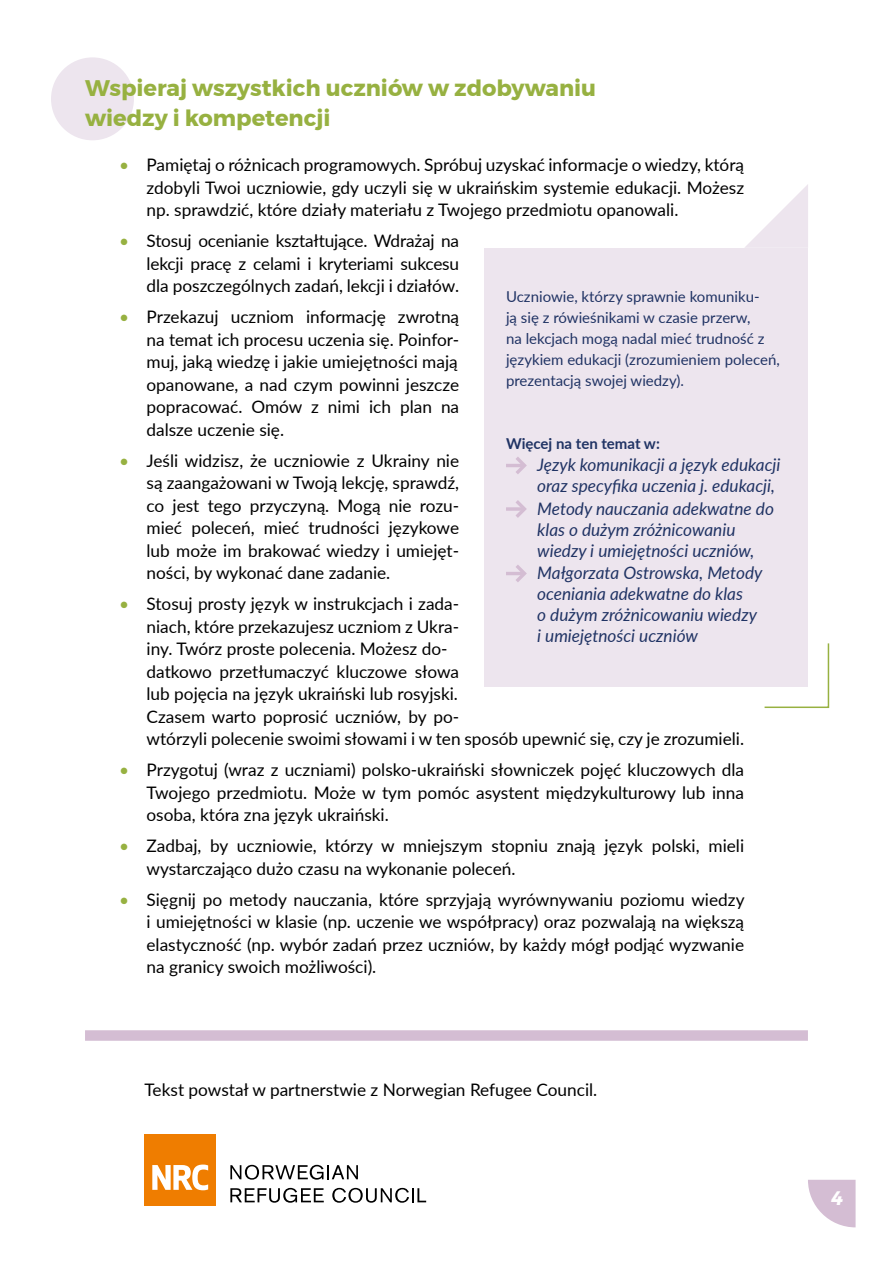
<style>
.page{position:relative;width:893px;height:1263px;background:#fff}
.page>*{position:absolute;margin:0;border:0;box-sizing:border-box;transform-origin:0 0}
.tytul{font:700 22.5px/30px "Montserrat";color:#97b141}
.t1{font:italic 700 19.5px "Montserrat";color:#fff}
.tekst_bullety{font:17.25px/22.5px "Lato";color:#000;text-align:justify}
.dymek01{font:italic 17.25px/21px "Lato";color:#203364}
.tekst01{font:17.25px "Lato";color:#000}
.dymek01-2{font:15px/21px "Lato";color:#203364}
.dymek01-3{font:700 15px "Lato";color:#203364}
.s1{color:#97b141}
</style>
<div class="page">
<svg style="left:808px;top:1180px;width:48px;height:47px"></svg>
<div style="left:51px;top:57px;width:83px;height:83px;background:#ede5ee;border-radius:50%"></div>
<div style="left:485px;top:248px;width:323px;height:439px;background:#ede5ee"></div>
<svg style="left:516px;top:457px;width:11px;height:17px"></svg>
<hr style="left:506px;top:464px;width:18px;height:3px;background:#d4bdd3">
<svg style="left:516px;top:500px;width:11px;height:18px"></svg>
<hr style="left:506px;top:507px;width:18px;height:4px;background:#d4bdd3">
<svg style="left:516px;top:565px;width:11px;height:17px"></svg>
<hr style="left:506px;top:572px;width:18px;height:3px;background:#d4bdd3">
<svg style="left:745px;top:184px;width:63px;height:64px"></svg>
<svg style="left:764px;top:643px;width:66px;height:65px"></svg>
<div style="left:145px;top:1134px;width:71px;height:72px;background:#ef7d00"></div>
<svg style="left:152px;top:1164px;width:56px;height:26px"></svg>
<svg style="left:230px;top:1165px;width:128px;height:15px"></svg>
<svg style="left:230px;top:1188px;width:94px;height:15px"></svg>
<svg style="left:332px;top:1188px;width:94px;height:15px"></svg>
<div style="left:85px;top:1030px;width:723px;height:11px;background:#d4bdd3"></div>
<p class="tytul" style="left:85px;top:73px;width:513px">Wspieraj wszystkich uczniów w zdobywaniu wiedzy i kompetencji</p>
<p class="tekst_bullety" style="left:147px;top:153px;width:599px;text-indent:-27px"><span class="s1">•</span> Pamiętaj o różnicach programowych. Spróbuj uzyskać informacje o wiedzy, którą zdobyli Twoi uczniowie, gdy uczyli się w ukraińskim systemie edukacji. Możesz np. sprawdzić, które działy materiału z Twojego przedmiotu opanowali.</p>
<p class="tekst_bullety" style="left:147px;top:229px;width:314px;text-indent:-27px"><span class="s1">•</span> Stosuj ocenianie kształtujące. Wdrażaj na lekcji pracę z celami i kryteriami sukcesu dla poszczególnych zadań, lekcji i działów.</p>
<p class="tekst_bullety" style="left:147px;top:305px;width:314px;text-indent:-27px"><span class="s1">•</span> Przekazuj uczniom informację zwrotną na temat ich procesu uczenia się. Poinfor&shy;muj, jaką wiedzę i jakie umiejętności mają</p>
<p class="tekst_bullety" style="left:147px;top:372px;width:314px">opanowane, a nad czym powinni jeszcze popracować. Omów z nimi ich plan na dalsze uczenie się.</p>
<p class="tekst_bullety" style="left:147px;top:448px;width:314px;text-indent:-27px"><span class="s1">•</span> Jeśli widzisz, że uczniowie z Ukrainy nie są zaangażowani w Twoją lekcję, sprawdź, co jest tego przyczyną. Mogą nie rozu&shy;mieć poleceń, mieć trudności językowe lub może im brakować wiedzy i umiejęt&shy;ności, by wykonać dane zadanie.</p>
<p class="tekst_bullety" style="left:147px;top:592px;width:314px;text-indent:-27px"><span class="s1">•</span> Stosuj prosty język w instrukcjach i zada&shy;niach, które przekazujesz uczniom z Ukra&shy;iny. Twórz proste polecenia. Możesz do-</p>
<p class="tekst_bullety" style="left:147px;top:659px;width:314px">datkowo przetłumaczyć kluczowe słowa lub pojęcia na język ukraiński lub rosyjski.</p>
<p class="tekst_bullety" style="left:147px;top:704px;width:599px">Czasem warto poprosić uczniów, by po-<br>wtórzyli polecenie swoimi słowami i w ten sposób upewnić się, czy je zrozumieli.</p>
<p class="tekst_bullety" style="left:147px;top:758px;width:599px;text-indent:-27px"><span class="s1">•</span> Przygotuj (wraz z uczniami) polsko-ukraiński słowniczek pojęć kluczowych dla Twojego przedmiotu. Może w tym pomóc asystent międzykulturowy lub inna osoba, która zna język ukraiński.</p>
<p class="tekst_bullety" style="left:147px;top:834px;width:599px;text-indent:-27px"><span class="s1">•</span> Zadbaj, by uczniowie, którzy w mniejszym stopniu znają język polski, mieli wystarczająco dużo czasu na wykonanie poleceń.</p>
<p class="tekst_bullety" style="left:147px;top:887px;width:599px;text-indent:-27px"><span class="s1">•</span> Sięgnij po metody nauczania, które sprzyjają wyrównywaniu poziomu wiedzy i umiejętności w klasie (np. uczenie we współpracy) oraz pozwalają na większą elastyczność (np. wybór zadań przez uczniów, by każdy mógł podjąć wyzwanie na granicy swoich możliwości).</p>
<p class="dymek01-2" style="left:506px;top:285px;width:275px">Uczniowie, którzy sprawnie komuniku-<br>ją się z rówieśnikami w czasie przerw,<br>na lekcjach mogą nadal mieć trudność z językiem edukacji (zrozumieniem poleceń, prezentacją swojej wiedzy).</p>
<p class="dymek01-3" style="left:506px;top:432px;width:155px">Więcej na ten temat w:</p>
<p class="dymek01" style="left:537px;top:454px;width:245px">Język komunikacji a język edukacji oraz specyfika uczenia j. edukacji,</p>
<p class="dymek01" style="left:537px;top:497px;width:238px">Metody nauczania adekwatne do klas o dużym zróżnicowaniu wiedzy i umiejętności uczniów,</p>
<p class="dymek01" style="left:537px;top:562px;width:227px">Małgorzata Ostrowska, Metody oceniania adekwatne do klas<br>o dużym zróżnicowaniu wiedzy i umiejętności uczniów</p>
<p class="tekst01" style="left:145px;top:1077px;width:454px">Tekst powstał w partnerstwie z Norwegian Refugee Council.</p>
<p class="t1" style="left:831px;top:1182px;width:14px">4</p>
</div>
